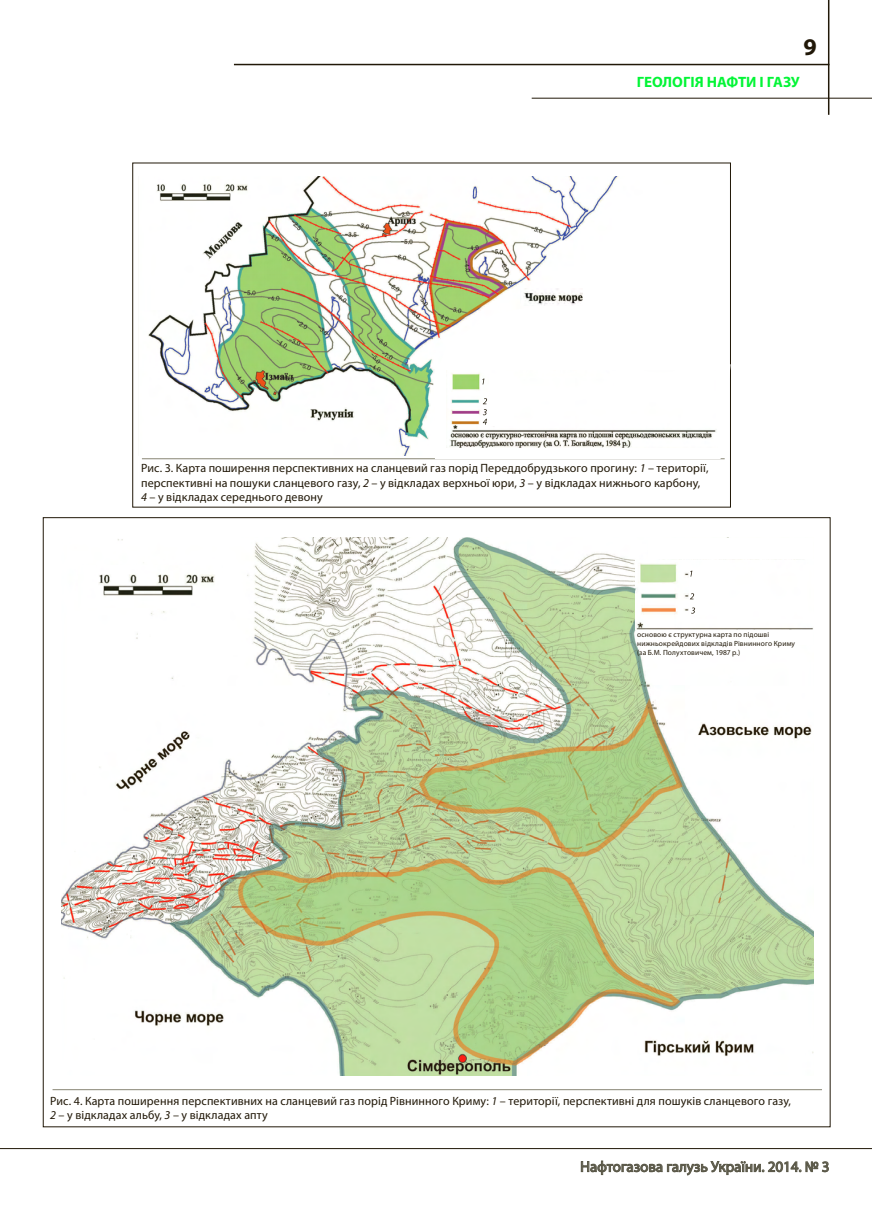
<style>
.page{position:relative;width:872px;height:1212px;background:#fff}
.page>*{position:absolute;margin:0;border:0;box-sizing:border-box;transform-origin:0 0}
.t1{font:700 24px "Myriad Pro";color:#211808}
.kolontitul{font:15px "Myriad Pro";color:#5b5949}
.Rubrika{font:700 15px "Myriad Pro";color:#03f536}
.Risunok_podpis{font:12px/14.4px "Myriad Pro";letter-spacing:.01em;color:#211808}
.Risunok_podpis-2{font:7.5px/9px "Myriad Pro";letter-spacing:.02em;color:#211808}
.s1{font-style:italic}
</style>
<div class="page">
<hr style="left:234px;top:64px;width:595px;height:1px;background:#211808">
<hr style="left:828px;top:0;width:1px;height:115px;background:#211808">
<hr style="left:531px;top:98px;width:341px;height:1px;background:#211808">
<hr style="left:0;top:1148px;width:872px;height:1px;background:#211808">
<svg style="left:580px;top:1160px;width:249px;height:16px"></svg>
<img style="left:62px;top:538px;width:751px;height:538px">
<hr style="left:53px;top:1089px;width:769px;height:1px;background:#878574">
<img style="left:148px;top:177px;width:471px;height:278px">
<hr style="left:142px;top:458px;width:582px;height:1px;background:#878574">
<svg style="left:433px;top:297px;width:292px;height:162px"></svg>
<img style="left:446px;top:370px;width:271px;height:78px">
<img style="left:520px;top:289px;width:70px;height:16px">
<img style="left:79px;top:566px;width:144px;height:42px">
<div style="left:489px;top:375px;width:25px;height:50px;background:#fff"></div>
<svg style="left:483px;top:398px;width:4px;height:27px"></svg>
<div style="left:648px;top:538px;width:164px;height:107px;background:#fff"></div>
<img style="left:635px;top:560px;width:178px;height:70px">
<div style="left:689px;top:568px;width:16px;height:46px;background:#fff"></div>
<svg style="left:682px;top:591px;width:12px;height:8px"></svg>
<svg style="left:691px;top:607px;width:4px;height:7px"></svg>
<p class="t1" style="left:803px;top:31px;width:15px">9</p>
<p class="Rubrika" style="left:636px;top:72px;width:164px">ГЕОЛОГІЯ НАФТИ І ГАЗУ</p>
<p class="Risunok_podpis" style="left:141px;top:461px;width:569px">Рис. 3. Карта поширення перспективних на сланцевий газ порід Переддобрудзького прогину: <span class="s1">1</span> – території, перспективні на пошуки сланцевого газу, <span class="s1">2</span> – у відкладах верхньої юри, <span class="s1">3</span> – у відкладах нижнього карбону,<br><span class="s1">4</span> – у відкладах середнього девону</p>
<p class="Risunok_podpis-2" style="left:637px;top:630px;width:159px">основою є структурна карта по підошві нижньокрейдових відкладів Рівнинного Криму (за Б.М. Полухтовичем, 1987 р.)</p>
<p class="Risunok_podpis" style="left:50px;top:1093px;width:742px">Рис. 4. Карта поширення перспективних на сланцевий газ порід Рівнинного Криму: <span class="s1">1</span> – території, перспективні для пошуків сланцевого газу,<br><span class="s1">2</span> – у відкладах альбу, <span class="s1">3</span> – у відкладах апту</p>
<p class="kolontitul" style="left:580px;top:1157px;width:251px">Нафтогазова галузь України. 2014. № 3</p>
</div>
